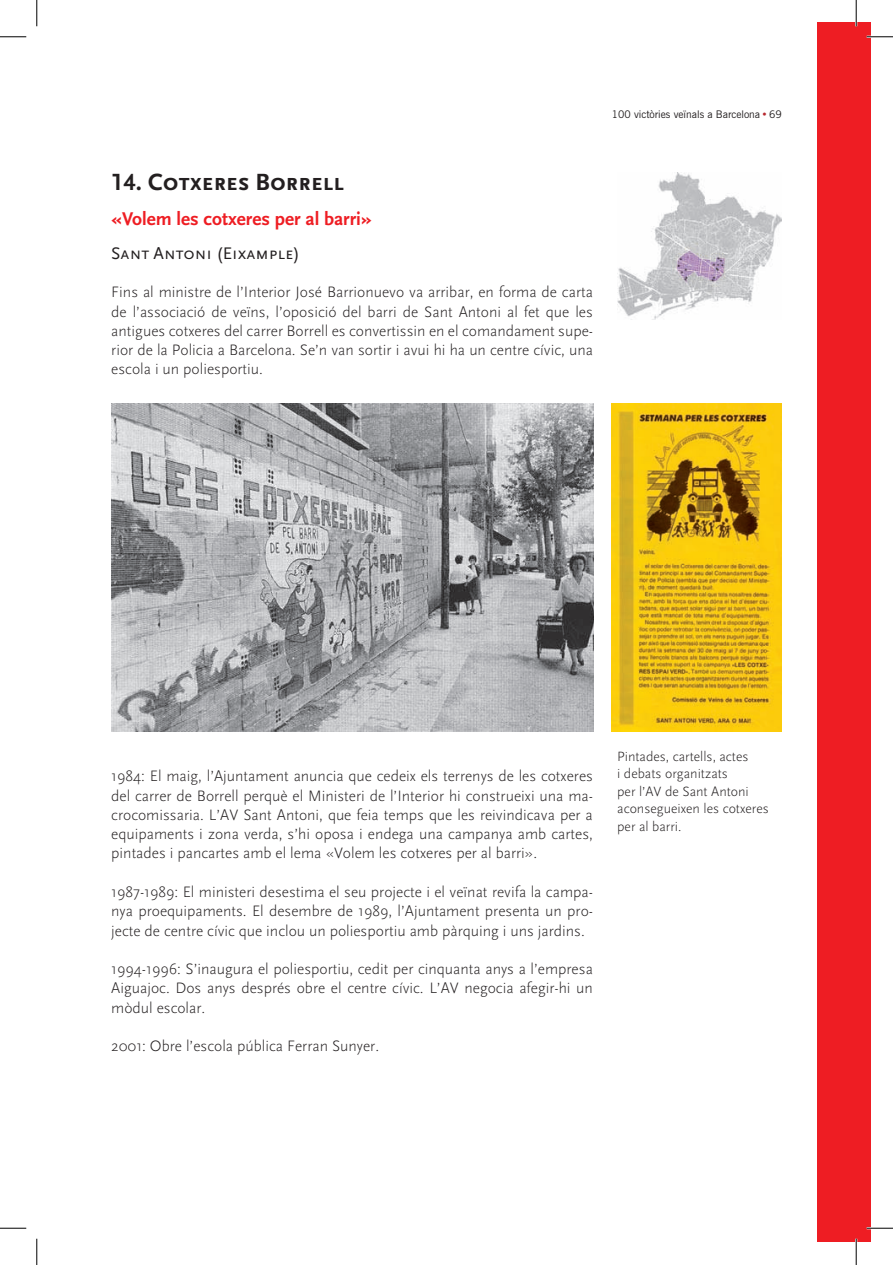
<style>
.page{position:relative;width:893px;height:1265px;background:#fff}
.page>*{position:absolute;margin:0;border:0;box-sizing:border-box;transform-origin:0 0}
.t1{font:700 24.5px "Scala Sans Caps";color:#231f20}
.t2{font:700 19.25px "Scala Sans";color:#ee1d23}
.t3{font:17.5px "Scala Sans Caps";color:#231f20}
.t4{font:300 15.75px/19.2px "Scala Sans";color:#231f20;text-align:justify}
.t5{font:300 14px/17.5px "Scala Sans";color:#231f20}
.t6{font:10.5px "News Gothic BT";color:#231f20}
.s1{color:#b7282e}
</style>
<div class="page">
<div style="left:817px;top:22px;width:53px;height:1218px;background:#ee1d23"></div>
<img style="left:111px;top:403px;width:481px;height:328px">
<img style="left:611px;top:403px;width:170px;height:328px">
<img style="left:617px;top:172px;width:163px;height:147px">
<hr style="left:866px;top:36px;width:26px;height:2px;background:#fff">
<hr style="left:866px;top:1226px;width:26px;height:2px;background:#fff">
<hr style="left:854px;top:0;width:2px;height:26px;background:#fff">
<hr style="left:854px;top:1238px;width:2px;height:26px;background:#fff">
<svg style="left:0;top:36px;width:26px;height:1px"></svg>
<svg style="left:866px;top:36px;width:26px;height:1px"></svg>
<svg style="left:0;top:1227px;width:26px;height:1px"></svg>
<svg style="left:866px;top:1227px;width:26px;height:1px"></svg>
<svg style="left:36px;top:0;width:1px;height:26px"></svg>
<svg style="left:36px;top:1238px;width:1px;height:26px"></svg>
<svg style="left:855px;top:0;width:1px;height:26px"></svg>
<svg style="left:855px;top:1238px;width:1px;height:26px"></svg>
<p class="t6" style="left:611px;top:108px;width:171px">100 victòries veïnals a Barcelona <span class="s1">•</span> 69</p>
<h1 class="t1" style="left:111px;top:169px;width:234px">14. Cotxeres Borrell</h1>
<p class="t2" style="left:111px;top:208px;width:262px">«Volem les cotxeres per al barri»</p>
<p class="t3" style="left:111px;top:243px;width:190px">Sant Antoni (Eixample)</p>
<p class="t4" style="left:111px;top:283px;width:483px">Fins al ministre de l’Interior José Barrionuevo va arribar, en forma de carta de l’associació de veïns, l’oposició del barri de Sant Antoni al fet que les antigues cotxeres del carrer Borrell es convertissin en el comandament supe&shy;rior de la Policia a Barcelona. Se’n van sortir i avui hi ha un centre cívic, una escola i un poliesportiu.</p>
<p class="t4" style="left:111px;top:766px;width:483px">1984: El maig, l’Ajuntament anuncia que cedeix els terrenys de les cotxeres del carrer de Borrell perquè el Ministeri de l’Interior hi construeixi una ma&shy;crocomissaria. L’AV Sant Antoni, que feia temps que les reivindicava per a equipaments i zona verda, s’hi oposa i endega una campanya amb cartes, pintades i pancartes amb el lema «Volem les cotxeres per al barri».</p>
<p class="t4" style="left:111px;top:882px;width:483px">1987-1989: El ministeri desestima el seu projecte i el veïnat revifa la campa&shy;nya proequipaments. El desembre de 1989, l’Ajuntament presenta un pro&shy;jecte de centre cívic que inclou un poliesportiu amb pàrquing i uns jardins.</p>
<p class="t4" style="left:111px;top:959px;width:483px">1994-1996: S’inaugura el poliesportiu, cedit per cinquanta anys a l’empresa Aiguajoc. Dos anys després obre el centre cívic. L’AV negocia afegir-hi un mòdul escolar.</p>
<p class="t4" style="left:111px;top:1036px;width:269px">2001: Obre l’escola pública Ferran Sunyer.</p>
<p class="t5" style="left:617px;top:747px;width:153px">Pintades, cartells, actes<br>i debats organitzats<br>per l’AV de Sant Antoni aconsegueixen les cotxeres per al barri.</p>
</div>
